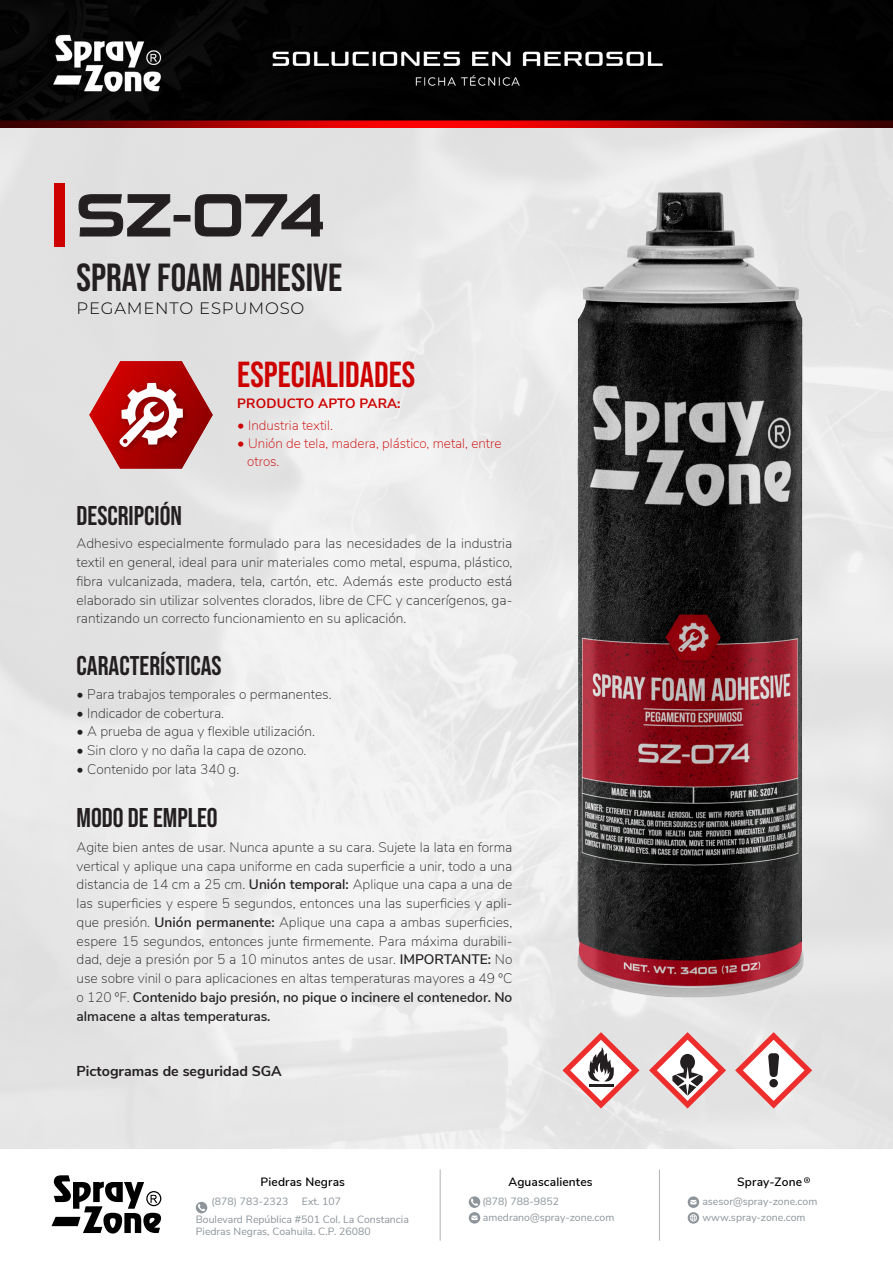
<style>
.page{position:relative;width:893px;height:1263px;background:#fff}
.page>*{position:absolute;margin:0;border:0;box-sizing:border-box;transform-origin:0 0}
.t1{font:60px "Sui Generis Rg";color:#231f20}
.t2{font:39px "Bebas Neue";color:#231f20}
.t3{font:36px "Bebas Neue";color:#cd0100}
.t4{font:27px "Bebas Neue";color:#231f20}
.t5{font:300 16.5px "Montserrat";letter-spacing:.05em;color:#000}
.t6{font:700 14.25px "Nunito Sans";color:#231f20}
.t7{font:200 13.8px/18.8px "Nunito Sans";color:#231f20;text-align:justify}
.t8{font:200 13.5px "Nunito Sans";color:#cd0100}
.t9{font:700 13.5px "Nunito Sans";letter-spacing:.005em;color:#cd0100}
.t10{font:600 12px "Nunito Sans";letter-spacing:.01em;color:#000}
.t11{font:10.5px "Nunito Sans";color:#8d949a}
.s1{font-size:14.25px}
.s2{font-weight:600}
</style>
<div class="page">
<img style="left:0;top:0;width:893px;height:1148px">
<img style="left:549px;top:136px;width:272px;height:907px">
<svg style="left:78px;top:194px;width:93px;height:43px"></svg>
<svg style="left:195px;top:194px;width:128px;height:43px"></svg>
<div style="left:55px;top:183px;width:10px;height:64px;background:#cd0100"></div>
<svg style="left:562px;top:1032px;width:77px;height:76px"></svg>
<hr style="left:589px;top:1084px;width:24px;height:2px;background:#231f20">
<svg style="left:649px;top:1032px;width:77px;height:76px"></svg>
<svg style="left:735px;top:1032px;width:77px;height:76px"></svg>
<img style="left:89px;top:361px;width:124px;height:107px">
<svg style="left:51px;top:1175px;width:110px;height:58px"></svg>
<svg style="left:196px;top:1202px;width:11px;height:11px"></svg>
<svg style="left:469px;top:1196px;width:11px;height:27px"></svg>
<svg style="left:688px;top:1196px;width:11px;height:28px"></svg>
<hr style="left:440px;top:1169px;width:1px;height:72px;background:#231f20">
<hr style="left:659px;top:1169px;width:1px;height:72px;background:#231f20">
<svg style="left:804px;top:1177px;width:6px;height:6px"></svg>
<p class="t1" style="left:77px;top:180px;width:249px">SZ-074</p>
<p class="t2" style="left:77px;top:255px;width:267px">SPRAY FOAM ADHESIVE</p>
<p class="t5" style="left:77px;top:297px;width:229px">PEGAMENTO ESPUMOSO</p>
<p class="t3" style="left:237px;top:354px;width:180px">ESPECIALIDADES</p>
<p class="t4" style="left:77px;top:500px;width:107px">DESCRIPCIÓN</p>
<p class="t9" style="left:237px;top:394px;width:165px">PRODUCTO APTO PARA:</p>
<p class="t8" style="left:237px;top:415px;width:97px"><span class="s1">•</span> Industria textil.</p>
<p class="t8" style="left:237px;top:433px;width:266px"><span class="s1">•</span> Unión de tela, madera, plástico, metal, entre</p>
<p class="t8" style="left:247px;top:451px;width:34px">otros.</p>
<p class="t7" style="left:77px;top:533px;width:437px">Adhesivo especialmente formulado para las necesidades de la industria textil en general, ideal para unir materiales como metal, espuma, plástico, fibra vulcanizada, madera, tela, cartón, etc. Además este producto está elaborado sin utilizar solventes clorados, libre de CFC y cancerígenos, ga&shy;rantizando un correcto funcionamiento en su aplicación.</p>
<p class="t4" style="left:77px;top:651px;width:147px">CARACTERÍSTICAS</p>
<p class="t7" style="left:77px;top:684px;width:257px">• Para trabajos temporales o permanentes.</p>
<p class="t7" style="left:77px;top:703px;width:149px">• Indicador de cobertura.</p>
<p class="t7" style="left:77px;top:721px;width:240px">• A prueba de agua y flexible utilización.</p>
<p class="t7" style="left:77px;top:740px;width:231px">• Sin cloro y no daña la capa de ozono.</p>
<p class="t7" style="left:77px;top:759px;width:164px">• Contenido por lata 340 g.</p>
<p class="t4" style="left:77px;top:803px;width:143px">MODO DE EMPLEO</p>
<p class="t7" style="left:77px;top:837px;width:437px">Agite bien antes de usar. Nunca apunte a su cara. Sujete la lata en forma vertical y aplique una capa uniforme en cada superficie a unir, todo a una distancia de 14 cm a 25 cm. <span class="s2">Unión temporal:</span> Aplique una capa a una de las superficies y espere 5 segundos, entonces una las superficies y apli&shy;que presión. <span class="s2">Unión permanente:</span> Aplique una capa a ambas superficies, espere 15 segundos, entonces junte firmemente. Para máxima durabili&shy;dad, deje a presión por 5 a 10 minutos antes de usar. <span class="s2">IMPORTANTE:</span> No use sobre vinil o para aplicaciones en altas temperaturas mayores a 49 ºC o 120 ºF. <span class="s2">Contenido bajo presión, no pique o incinere el contenedor. No almacene a altas temperaturas.</span></p>
<p class="t6" style="left:77px;top:1060px;width:207px">Pictogramas de seguridad SGA</p>
<p class="t10" style="left:737px;top:1173px;width:66px">Spray-Zone</p>
<p class="t10" style="left:261px;top:1173px;width:86px">Piedras Negras</p>
<p class="t10" style="left:508px;top:1173px;width:86px">Aguascalientes</p>
<p class="t11" style="left:483px;top:1209px;width:133px">amedrano@spray-zone.com</p>
<p class="t11" style="left:212px;top:1194px;width:78px">(878) 783-2323</p>
<p class="t11" style="left:302px;top:1194px;width:41px">Ext. 107</p>
<p class="t11" style="left:482px;top:1194px;width:78px">(878) 788-9852</p>
<p class="t11" style="left:702px;top:1194px;width:116px">asesor@spray-zone.com</p>
<p class="t11" style="left:196px;top:1211px;width:215px">Boulevard República #501 Col. La Constancia</p>
<p class="t11" style="left:702px;top:1209px;width:105px">www.spray-zone.com</p>
<p class="t11" style="left:196px;top:1223px;width:176px">Piedras Negras, Coahuila. C.P. 26080</p>
</div>
